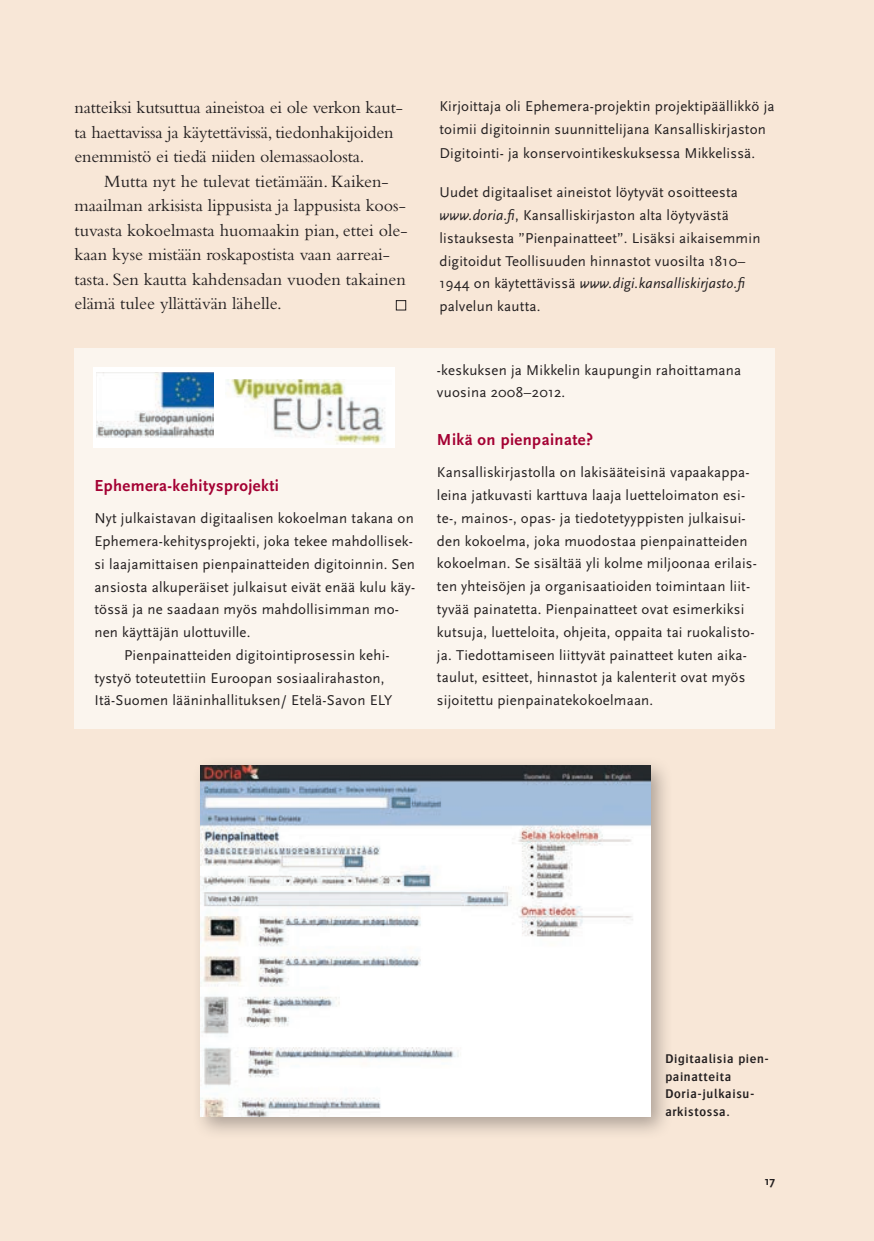
<style>
.page{position:relative;width:874px;height:1241px;background:#fff}
.page>*{position:absolute;margin:0;border:0;box-sizing:border-box;transform-origin:0 0}
.t1{font:18.03px/24.5px "Bembo";color:#231f20}
.t2{font:700 16.62px "Scala Sans";letter-spacing:.025em;color:#a40133}
.t3{font:14.88px/22.8px "Scala Sans";letter-spacing:.015em;color:#231f20}
.t4{font:600 13.12px/17.5px "Bosis";letter-spacing:.05em;color:#231f20}
.t5{font:700 12.25px "Scala Sans";color:#231f20}
.s1{font-style:italic}
</style>
<div class="page">
<div style="left:0;top:0;width:873px;height:1240px;background:#f8e7d7"></div>
<div style="left:74px;top:348px;width:700px;height:380px;background:#fbf5ee"></div>
<div style="left:396px;top:300px;width:10px;height:10px;border:1px solid #231f20"></div>
<div style="left:93px;top:367px;width:301px;height:80px;background:#fff"></div>
<img style="left:97px;top:372px;width:116px;height:65px">
<img style="left:227px;top:379px;width:158px;height:65px">
<div style="left:191px;top:755px;width:482px;height:385px;background:#231f20;opacity:.35"></div>
<img style="left:201px;top:765px;width:448px;height:351px">
<p class="t1" style="left:74px;top:95px;width:330px">natteiksi kutsuttua aineistoa ei ole verkon kaut&shy;ta haettavissa ja käytettävissä, tiedonhakijoiden enemmistö ei tiedä niiden olemassaolosta.</p>
<p class="t1" style="left:74px;top:168px;width:334px;text-indent:30px">Mutta nyt he tulevat tietämään. Kaiken&shy;maailman arkisista lippusista ja lappusista koos&shy;tuvasta kokoelmasta huomaakin pian, ettei ole&shy;kaan kyse mistään roskapostista vaan aarreai&shy;tasta. Sen kautta kahdensadan vuoden takainen elämä tulee yllättävän lähelle.</p>
<p class="t2" style="left:94px;top:476px;width:186px">Ephemera-kehitysprojekti</p>
<p class="t3" style="left:94px;top:507px;width:321px">Nyt julkaistavan digitaalisen kokoelman takana on</p>
<p class="t3" style="left:94px;top:530px;width:320px">Ephemera-kehitysprojekti, joka tekee mahdollisek-</p>
<p class="t3" style="left:94px;top:553px;width:322px">si laajamittaisen pienpainatteiden digitoinnin. Sen</p>
<p class="t3" style="left:94px;top:575px;width:322px">ansiosta alkuperäiset julkaisut eivät enää kulu käy-</p>
<p class="t3" style="left:94px;top:598px;width:306px">tössä ja ne saadaan myös mahdollisimman mo-</p>
<p class="t3" style="left:94px;top:621px;width:158px">nen käyttäjän ulottuville.</p>
<p class="t3" style="left:124px;top:644px;width:267px">Pienpainatteiden digitointiprosessin kehi-</p>
<p class="t3" style="left:94px;top:666px;width:292px">tystyö toteutettiin Euroopan sosiaalirahaston,</p>
<p class="t3" style="left:94px;top:689px;width:299px">Itä-Suomen lääninhallituksen/ Etelä-Savon ELY</p>
<p class="t3" style="left:439px;top:95px;width:336px">Kirjoittaja oli Ephemera-projektin projektipäällikkö ja toimii digitoinnin suunnittelijana Kansalliskirjaston</p>
<p class="t3" style="left:439px;top:142px;width:317px">Digitointi- ja konservointikeskuksessa Mikkelissä.</p>
<p class="t3" style="left:439px;top:181px;width:322px">Uudet digitaaliset aineistot löytyvät osoitteesta <span class="s1">www.doria.fi</span>, Kansalliskirjaston alta löytyvästä listauksesta ”Pienpainatteet”. Lisäksi aikaisemmin digitoidut Teollisuuden hinnastot vuosilta 1810– 1944 on käytettävissä <span class="s1">www.digi.kansalliskirjasto.fi </span>palvelun kautta.</p>
<p class="t3" style="left:437px;top:359px;width:305px">-keskuksen ja Mikkelin kaupungin rahoittamana vuosina 2008–2012.</p>
<p class="t2" style="left:437px;top:430px;width:157px">Mikä on pienpainate?</p>
<p class="t3" style="left:437px;top:461px;width:321px">Kansalliskirjastolla on lakisääteisinä vapaakappa&shy;leina jatkuvasti karttuva laaja luetteloimaton esi&shy;te-, mainos-, opas- ja tiedotetyyppisten julkaisui&shy;den kokoelma, joka muodostaa pienpainatteiden kokoelman. Se sisältää yli kolme miljoonaa erilais&shy;ten yhteisöjen ja organisaatioiden toimintaan liit&shy;tyvää painatetta. Pienpainatteet ovat esimerkiksi kutsuja, luetteloita, ohjeita, oppaita tai ruokalisto&shy;ja. Tiedottamiseen liittyvät painatteet kuten aika&shy;taulut, esitteet, hinnastot ja kalenterit ovat myös sijoitettu pienpainatekokoelmaan.</p>
<p class="t4" style="left:665px;top:1049px;width:105px">Digitaalisia pien&shy;painatteita<br>Doria-julkaisu&shy;arkistossa.</p>
<p class="t5" style="left:764px;top:1174px;width:12px">17</p>
</div>
